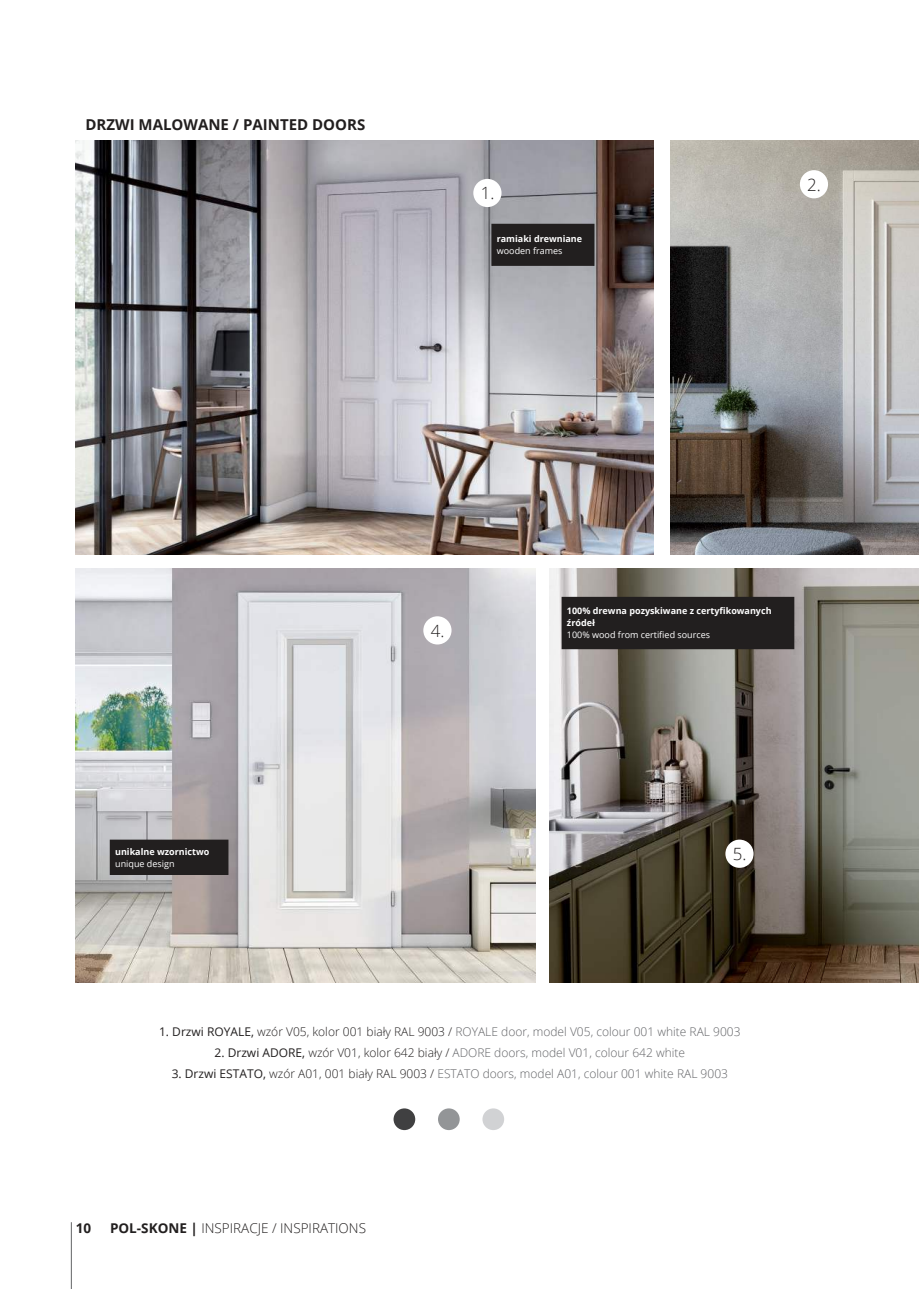
<style>
.page{position:relative;width:919px;height:1289px;background:#fff}
.page>*{position:absolute;margin:0;border:0;box-sizing:border-box;transform-origin:0 0}
.t1{font:300 16.8px "Open Sans";color:#221f1f}
.t2{font:700 15px "Open Sans";color:#221f1f}
.t3{font:300 13.5px "Open Sans";color:#221f1f}
.t4{font:700 13.5px "Open Sans";color:#221f1f}
.t5{font:300 12px "Open Sans";color:#626366}
.t6{font:700 9px/12px "Open Sans";color:#fff}
.t7{font:9px "Open Sans";color:#fff}
.s1{font-weight:400;color:#221f1f}
.s2{color:#221f1f}
.s3{font-weight:700}
</style>
<div class="page">
<img style="left:76px;top:140px;width:577px;height:414px">
<img style="left:76px;top:569px;width:459px;height:413px">
<img style="left:670px;top:140px;width:248px;height:414px">
<img style="left:549px;top:569px;width:369px;height:413px">
<div style="left:799px;top:170px;width:29px;height:28px;background:#fff;border-radius:50%"></div>
<div style="left:423px;top:616px;width:28px;height:28px;background:#fff;border-radius:50%"></div>
<div style="left:725px;top:839px;width:28px;height:28px;background:#fff;border-radius:50%"></div>
<hr style="left:71px;top:1222px;width:1px;height:66px;background:#626366">
<div style="left:393px;top:1108px;width:22px;height:22px;background:#404041;border-radius:50%"></div>
<div style="left:438px;top:1108px;width:21px;height:22px;background:#939597;border-radius:50%"></div>
<div style="left:482px;top:1108px;width:22px;height:22px;background:#d1d2d4;border-radius:50%"></div>
<div style="left:473px;top:179px;width:28px;height:28px;background:#fff;border-radius:50%"></div>
<div style="left:492px;top:224px;width:102px;height:41px;background:#221f1f"></div>
<div style="left:491px;top:224px;width:103px;height:42px;border:1px solid #221f1f"></div>
<div style="left:562px;top:597px;width:231px;height:51px;background:#221f1f"></div>
<div style="left:561px;top:597px;width:233px;height:52px;border:1px solid #221f1f"></div>
<div style="left:110px;top:840px;width:118px;height:34px;background:#221f1f"></div>
<div style="left:110px;top:839px;width:118px;height:36px;border:1px solid #221f1f"></div>
<p class="t2" style="left:86px;top:114px;width:281px">DRZWI MALOWANE / PAINTED DOORS</p>
<h1 class="t1" style="left:480px;top:182px;width:15px">1.</h1>
<p class="t6" style="left:496px;top:233px;width:87px">ramiaki drewniane</p>
<p class="t7" style="left:496px;top:247px;width:67px">wooden frames</p>
<h1 class="t1" style="left:807px;top:173px;width:15px">2.</h1>
<p class="t6" style="left:115px;top:845px;width:96px">unikalne wzornictwo</p>
<p class="t7" style="left:115px;top:857px;width:61px">unique design</p>
<h1 class="t1" style="left:430px;top:619px;width:15px">4.</h1>
<p class="t6" style="left:567px;top:605px;width:206px">100% drewna pozyskiwane z certyfikowanych źródeł</p>
<p class="t7" style="left:567px;top:629px;width:145px">100% wood from certified sources</p>
<h1 class="t1" style="left:732px;top:842px;width:15px">5.</h1>
<p class="t5" style="left:159px;top:1023px;width:583px"><span class="s1">1. Drzwi ROYALE,</span> <span class="s2">wzór V05, kolor 001 biały RAL 9003 /</span> ROYALE door, model V05, colour 001 white RAL 9003</p>
<p class="t5" style="left:214px;top:1044px;width:472px"><span class="s1">2. Drzwi ADORE,</span> <span class="s2">wzór V01, kolor 642 biały /</span> ADORE doors, model V01, colour 642 white</p>
<p class="t5" style="left:172px;top:1065px;width:558px"><span class="s1">3. Drzwi ESTATO,</span> <span class="s2">wzór A01, 001 biały RAL 9003 /</span> ESTATO doors, model A01, colour 001 white RAL 9003</p>
<p class="t4" style="left:76px;top:1222px;width:17px">10</p>
<p class="t3" style="left:110px;top:1222px;width:257px"><span class="s3">POL-SKONE |</span> INSPIRACJE / INSPIRATIONS</p>
</div>
